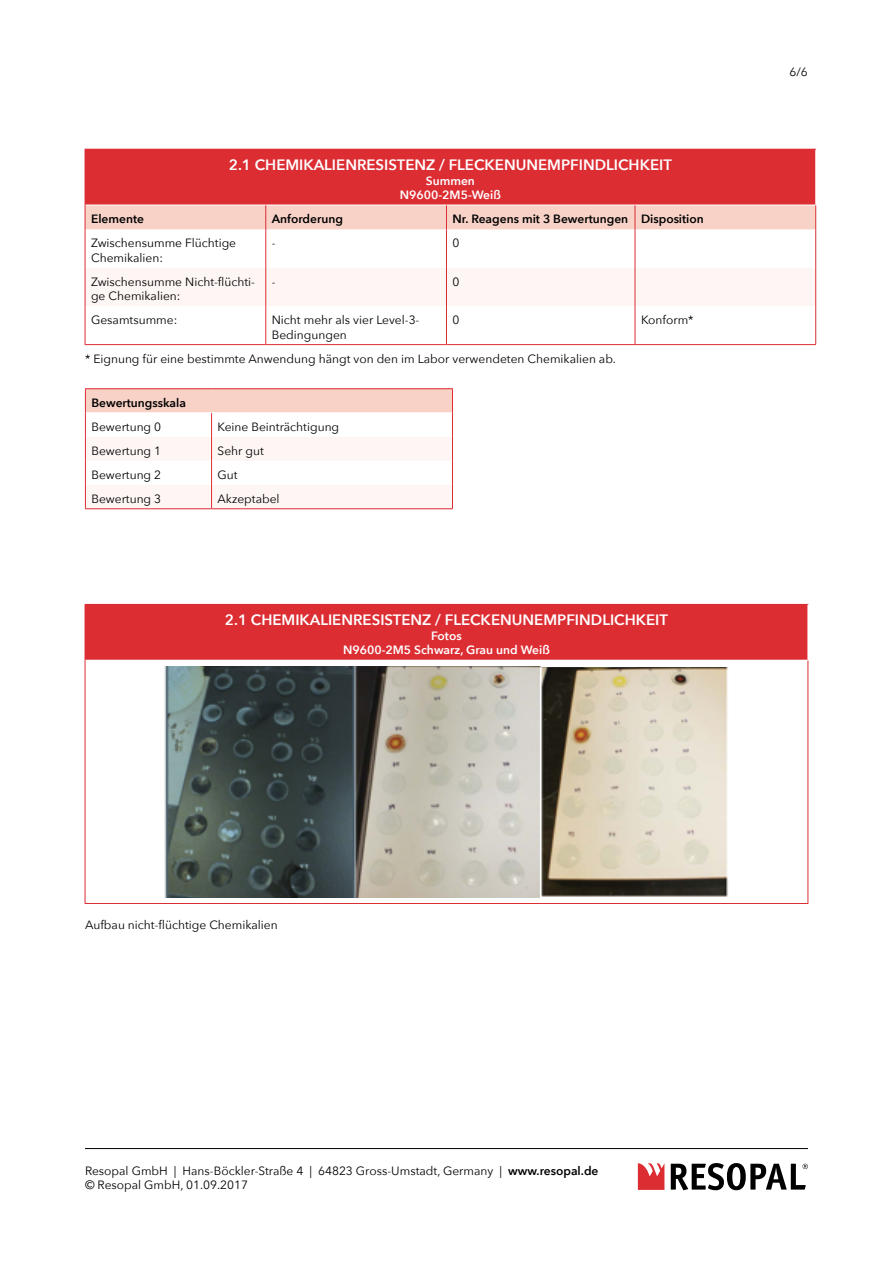
<style>
.page{position:relative;width:893px;height:1263px;background:#fff}
.page>*{position:absolute;margin:0;border:0;box-sizing:border-box;transform-origin:0 0}
.t1{font:600 15px "Avenir Next";color:#fff}
.t2{font:12px/14.4px "Avenir Next";color:#000}
.t3{font:600 12px "Avenir Next";color:#000}
.t4{font:600 12px/14.4px "Avenir Next";color:#fff;text-align:center}
.s1{font-weight:600}
</style>
<div class="page">
<hr style="left:85px;top:1148px;width:723px;height:1px;background:#000">
<svg style="left:638px;top:1163px;width:26px;height:27px"></svg>
<svg style="left:671px;top:1163px;width:137px;height:27px"></svg>
<div style="left:85px;top:149px;width:731px;height:56px;background:#dc2d33"></div>
<div style="left:86px;top:268px;width:729px;height:38px;background:#fef6f4"></div>
<hr style="left:815px;top:150px;width:1px;height:55px;background:#fff">
<hr style="left:266px;top:344px;width:180px;height:1px;background:#dc2d33">
<hr style="left:446px;top:344px;width:189px;height:1px;background:#dc2d33">
<hr style="left:635px;top:344px;width:181px;height:1px;background:#dc2d33">
<hr style="left:446px;top:229px;width:1px;height:39px;background:#dc2d33">
<hr style="left:635px;top:229px;width:1px;height:39px;background:#dc2d33">
<hr style="left:815px;top:229px;width:1px;height:39px;background:#dc2d33">
<hr style="left:446px;top:268px;width:1px;height:38px;background:#dc2d33">
<hr style="left:635px;top:268px;width:1px;height:38px;background:#dc2d33">
<hr style="left:815px;top:268px;width:1px;height:38px;background:#dc2d33">
<hr style="left:446px;top:306px;width:1px;height:38px;background:#dc2d33">
<hr style="left:635px;top:306px;width:1px;height:38px;background:#dc2d33">
<hr style="left:815px;top:306px;width:1px;height:38px;background:#dc2d33">
<hr style="left:265px;top:229px;width:1px;height:39px;background:#dc2d33">
<hr style="left:265px;top:268px;width:1px;height:38px;background:#dc2d33">
<hr style="left:265px;top:306px;width:1px;height:38px;background:#dc2d33">
<hr style="left:85px;top:344px;width:181px;height:1px;background:#dc2d33">
<div style="left:85px;top:205px;width:731px;height:24px;background:#f8d2c7"></div>
<hr style="left:85px;top:229px;width:1px;height:39px;background:#dc2d33">
<hr style="left:85px;top:268px;width:1px;height:38px;background:#dc2d33">
<hr style="left:85px;top:306px;width:1px;height:38px;background:#dc2d33">
<div style="left:85px;top:604px;width:723px;height:56px;background:#dc2d33"></div>
<hr style="left:807px;top:605px;width:1px;height:55px;background:#fff">
<hr style="left:807px;top:661px;width:1px;height:242px;background:#dc2d33">
<hr style="left:85px;top:903px;width:723px;height:1px;background:#dc2d33">
<hr style="left:85px;top:660px;width:1px;height:243px;background:#dc2d33">
<img style="left:164px;top:667px;width:564px;height:230px">
<hr style="left:85px;top:388px;width:127px;height:1px;background:#dc2d33">
<hr style="left:212px;top:388px;width:241px;height:1px;background:#dc2d33">
<svg style="left:85px;top:389px;width:368px;height:120px"></svg>
<p class="t1" style="left:229px;top:152px;width:444px">2.1 CHEMIKALIENRESISTENZ / FLECKENUNEMPFINDLICHKEIT</p>
<p class="t4" style="left:400px;top:173px;width:103px">Summen<br>N9600-2M5-Weiß</p>
<p class="t3" style="left:91px;top:209px;width:54px">Elemente</p>
<p class="t3" style="left:272px;top:209px;width:73px">Anforderung</p>
<p class="t3" style="left:452px;top:209px;width:253px">Nr. Reagens mit 3 Bewertungen Disposition</p>
<p class="t2" style="left:91px;top:235px;width:147px">Zwischensumme Flüchtige<br>Chemikalien:</p>
<p class="t2" style="left:272px;top:235px;width:5px">-</p>
<p class="t2" style="left:452px;top:235px;width:8px">0</p>
<p class="t2" style="left:91px;top:274px;width:166px">Zwischensumme Nicht-flüchti&shy;ge Chemikalien:</p>
<p class="t2" style="left:272px;top:274px;width:5px">-</p>
<p class="t2" style="left:452px;top:274px;width:8px">0</p>
<p class="t2" style="left:91px;top:312px;width:88px">Gesamtsumme:</p>
<p class="t2" style="left:272px;top:312px;width:149px">Nicht mehr als vier Level-3-<br>Bedingungen</p>
<p class="t2" style="left:452px;top:312px;width:8px">0</p>
<p class="t2" style="left:641px;top:312px;width:54px">Konform*</p>
<p class="t2" style="left:85px;top:351px;width:532px">* Eignung für eine bestimmte Anwendung hängt von den im Labor verwendeten Chemikalien ab.</p>
<p class="t3" style="left:91px;top:392px;width:96px">Bewertungsskala</p>
<p class="t2" style="left:91px;top:419px;width:71px">Bewertung 0</p>
<p class="t2" style="left:218px;top:419px;width:123px">Keine Beinträchtigung</p>
<p class="t2" style="left:91px;top:443px;width:71px">Bewertung 1</p>
<p class="t2" style="left:218px;top:443px;width:48px">Sehr gut</p>
<p class="t2" style="left:91px;top:467px;width:71px">Bewertung 2</p>
<p class="t2" style="left:218px;top:467px;width:22px">Gut</p>
<p class="t2" style="left:91px;top:491px;width:71px">Bewertung 3</p>
<p class="t2" style="left:218px;top:491px;width:64px">Akzeptabel</p>
<p class="t1" style="left:225px;top:607px;width:444px">2.1 CHEMIKALIENRESISTENZ / FLECKENUNEMPFINDLICHKEIT</p>
<p class="t4" style="left:343px;top:628px;width:208px">Fotos<br>N9600-2M5 Schwarz, Grau und Weiß</p>
<p class="t2" style="left:790px;top:64px;width:20px">6/6</p>
<p class="t2" style="left:85px;top:917px;width:194px">Aufbau nicht-flüchtige Chemikalien</p>
<p class="t2" style="left:85px;top:1163px;width:515px">Resopal GmbH | Hans-Böckler-Straße 4 | 64823 Gross-Umstadt, Germany | <span class="s1">www.resopal.de </span>© Resopal GmbH, 01.09.2017</p>
</div>
